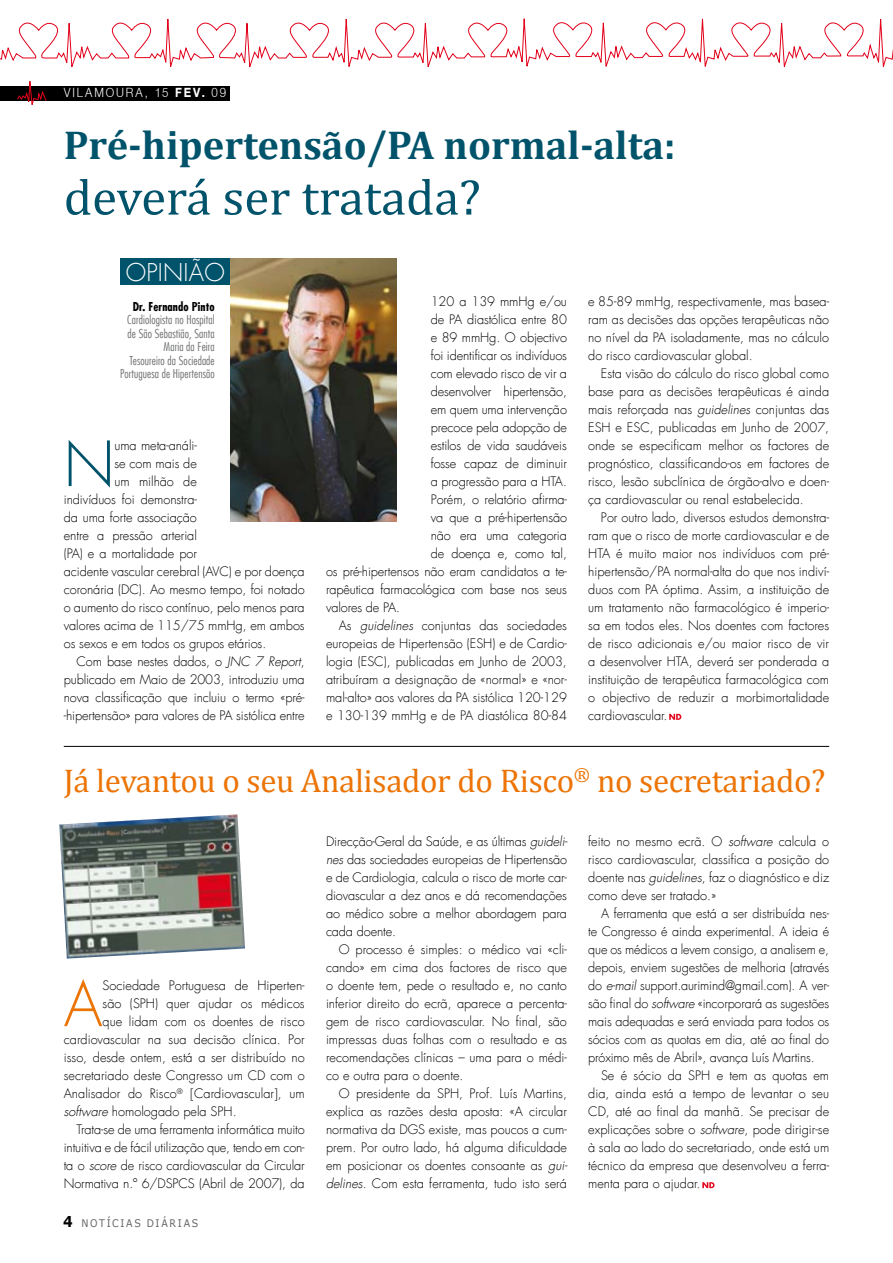
<style>
.page{position:relative;width:893px;height:1263px;background:#fff}
.page>*{position:absolute;margin:0;border:0;box-sizing:border-box;transform-origin:0 0}
.t1{font:300 60.45px "Futura LT";color:#00536a}
.t2{font:300 60.45px "Futura LT";color:#ec7405}
.t3{font:51px "Cambria";color:#00536a}
.t4{font:700 40.5px "Cambria";color:#00536a}
.t5{font:33px "Cambria";letter-spacing:-.01em;color:#ec7405}
.t6{font:300 24px "Futura LT";letter-spacing:.01em;color:#fff}
.t7{font:300 12.75px/18px "Futura LT";letter-spacing:-.005em;color:#000;text-align:justify}
.t8{font:300 12.75px "Helvetica Neue";letter-spacing:.165em;color:#fff;scale:.9 1}
.t9{font:300 condensed 12px/13.5px "Futura LT";letter-spacing:.01em;color:#707173;text-align:right}
.t10{font:700 condensed 12px "Futura LT";letter-spacing:.01em;color:#000}
.t11{font:10.5px "Verdana";letter-spacing:.185em;color:#646567;scale:.9 1}
.s1{font-weight:700}
.s2{font-style:italic}
.s3{font-weight:700;font-size:15px;color:#000}
</style>
<div class="page">
<div style="left:0;top:86px;width:230px;height:14px;background:#000"></div>
<svg style="left:669px;top:714px;width:12px;height:6px"></svg>
<svg style="left:702px;top:1182px;width:12px;height:6px"></svg>
<svg style="left:17px;top:81px;width:30px;height:24px"></svg>
<svg style="left:0;top:18px;width:892px;height:49px"></svg>
<div style="left:120px;top:259px;width:277px;height:26px;background:#00536a"></div>
<img style="left:231px;top:259px;width:166px;height:262px">
<hr style="left:64px;top:746px;width:765px;height:1px;background:#000">
<img style="left:59px;top:814px;width:186px;height:145px">
<p class="t8" style="left:64px;top:85px;width:182px">VILAMOURA, 15 <span class="s1">Fev.</span> 09</p>
<h3 class="t4" style="left:64px;top:121px;width:613px">Pré-hipertensão/PA normal-alta:</h3>
<h2 class="t3" style="left:64px;top:167px;width:418px">deverá ser tratada?</h2>
<h3 class="t6" style="left:126px;top:258px;width:93px">Opin ião</h3>
<p class="t10" style="left:133px;top:299px;width:83px">Dr. Fernando Pinto</p>
<p class="t9" style="left:120px;top:313px;width:96px">Cardiologista no Hospital de São Sebastião, Santa<br>Maria da Feira<br>Tesoureiro da Sociedade<br>Portuguesa de Hipertensão</p>
<h1 class="t1" style="left:64px;top:427px;width:52px">N</h1>
<p class="t7" style="left:114px;top:437px;width:84px">uma meta-análi-</p>
<p class="t7" style="left:114px;top:455px;width:84px">se com mais de</p>
<p class="t7" style="left:114px;top:473px;width:84px">um milhão de</p>
<p class="t7" style="left:64px;top:491px;width:135px">indivíduos foi demonstra-</p>
<p class="t7" style="left:64px;top:509px;width:135px">da uma forte associação</p>
<p class="t7" style="left:64px;top:527px;width:135px">entre a pressão arterial</p>
<p class="t7" style="left:64px;top:545px;width:135px">(PA) e a mortalidade por</p>
<p class="t7" style="left:64px;top:563px;width:242px">acidente vascular cerebral (AVC) e por doença</p>
<p class="t7" style="left:64px;top:581px;width:242px">coronária (DC). Ao mesmo tempo, foi notado</p>
<p class="t7" style="left:64px;top:599px;width:242px">o aumento do risco contínuo, pelo menos para</p>
<p class="t7" style="left:64px;top:617px;width:242px">valores acima de 115/75 mmHg, em ambos</p>
<p class="t7" style="left:64px;top:635px;width:204px">os sexos e em todos os grupos etários.</p>
<p class="t7" style="left:77px;top:653px;width:230px">Com base nestes dados, o <span class="s2">JNC 7 Report</span>,</p>
<p class="t7" style="left:64px;top:671px;width:242px">publicado em Maio de 2003, introduziu uma</p>
<p class="t7" style="left:64px;top:689px;width:242px">nova classificação que incluiu o termo «pré-</p>
<p class="t7" style="left:64px;top:707px;width:242px">-hipertensão» para valores de PA sistólica entre</p>
<p class="t7" style="left:431px;top:293px;width:138px">120 a 139 mmHg e/ou</p>
<p class="t7" style="left:431px;top:311px;width:138px">de PA diastólica entre 80</p>
<p class="t7" style="left:431px;top:329px;width:138px">e 89 mmHg. O objectivo</p>
<p class="t7" style="left:431px;top:347px;width:138px">foi identificar os indivíduos</p>
<p class="t7" style="left:431px;top:365px;width:138px">com elevado risco de vir a</p>
<p class="t7" style="left:431px;top:383px;width:138px">desenvolver hipertensão,</p>
<p class="t7" style="left:431px;top:401px;width:138px">em quem uma intervenção</p>
<p class="t7" style="left:431px;top:419px;width:138px">precoce pela adopção de</p>
<p class="t7" style="left:431px;top:437px;width:138px">estilos de vida saudáveis</p>
<p class="t7" style="left:431px;top:455px;width:138px">fosse capaz de diminuir</p>
<p class="t7" style="left:431px;top:473px;width:138px">a progressão para a HTA.</p>
<p class="t7" style="left:431px;top:491px;width:138px">Porém, o relatório afirma-</p>
<p class="t7" style="left:431px;top:509px;width:138px">va que a pré-hipertensão</p>
<p class="t7" style="left:431px;top:527px;width:138px">não era uma categoria</p>
<p class="t7" style="left:431px;top:545px;width:138px">de doença e, como tal,</p>
<p class="t7" style="left:326px;top:563px;width:242px">os pré-hipertensos não eram candidatos a te-</p>
<p class="t7" style="left:326px;top:581px;width:242px">rapêutica farmacológica com base nos seus</p>
<p class="t7" style="left:326px;top:599px;width:76px">valores de PA.</p>
<p class="t7" style="left:339px;top:617px;width:230px">As <span class="s2">guidelines</span> conjuntas das sociedades</p>
<p class="t7" style="left:326px;top:635px;width:242px">europeias de Hipertensão (ESH) e de Cardio-</p>
<p class="t7" style="left:326px;top:653px;width:242px">logia (ESC), publicadas em Junho de 2003,</p>
<p class="t7" style="left:326px;top:671px;width:242px">atribuíram a designação de «normal» e «nor-</p>
<p class="t7" style="left:326px;top:689px;width:242px">mal-alto» aos valores da PA sistólica 120-129</p>
<p class="t7" style="left:326px;top:707px;width:242px">e 130-139 mmHg e de PA diastólica 80-84</p>
<p class="t7" style="left:588px;top:293px;width:242px">e 85-89 mmHg, respectivamente, mas basea&shy;ram as decisões das opções terapêuticas não no nível da PA isoladamente, mas no cálculo do risco cardiovascular global.</p>
<p class="t7" style="left:588px;top:365px;width:242px;text-indent:13px">Esta visão do cálculo do risco global como base para as decisões terapêuticas é ainda mais reforçada nas <span class="s2">guidelines</span> conjuntas das ESH e ESC, publicadas em Junho de 2007, onde se especificam melhor os factores de prognóstico, classificando-os em factores de risco, lesão subclínica de órgão-alvo e doen&shy;ça cardiovascular ou renal estabelecida.</p>
<p class="t7" style="left:588px;top:509px;width:242px;text-indent:13px">Por outro lado, diversos estudos demonstra&shy;ram que o risco de morte cardiovascular e de HTA é muito maior nos indivíduos com pré&shy;hipertensão/PA normal-alta do que nos indiví&shy;duos com PA óptima. Assim, a instituição de um tratamento não farmacológico é imperio&shy;sa em todos eles. Nos doentes com factores de risco adicionais e/ou maior risco de vir a desenvolver HTA, deverá ser ponderada a instituição de terapêutica farmacológica com o objectivo de reduzir a morbimortalidade cardiovascular.</p>
<h3 class="t5" style="left:64px;top:762px;width:763px">Já levantou o seu Analisador do Risco<sup>®</sup> no secretariado?</h3>
<p class="t7" style="left:326px;top:833px;width:243px">Direcção-Geral da Saúde, e as últimas <span class="s2">guideli&shy;nes</span> das sociedades europeias de Hipertensão e de Cardiologia, calcula o risco de morte car&shy;diovascular a dez anos e dá recomendações ao médico sobre a melhor abordagem para cada doente.</p>
<p class="t7" style="left:326px;top:941px;width:242px;text-indent:13px">O processo é simples: o médico vai «cli&shy;cando» em cima dos factores de risco que o doente tem, pede o resultado e, no canto inferior direito do ecrã, aparece a percenta&shy;gem de risco cardiovascular. No final, são impressas duas folhas com o resultado e as recomendações clínicas – uma para o médi&shy;co e outra para o doente.</p>
<p class="t7" style="left:326px;top:1085px;width:243px;text-indent:13px">O presidente da SPH, Prof. Luís Martins, explica as razões desta aposta: «A circular normativa da DGS existe, mas poucos a cum&shy;prem. Por outro lado, há alguma dificuldade em posicionar os doentes consoante as <span class="s2">gui&shy;delines</span>. Com esta ferramenta, tudo isto será</p>
<p class="t7" style="left:588px;top:833px;width:242px">feito no mesmo ecrã. O <span class="s2">software</span> calcula o risco cardiovascular, classifica a posição do doente nas <span class="s2">guidelines</span>, faz o diagnóstico e diz como deve ser tratado.»</p>
<p class="t7" style="left:588px;top:905px;width:242px;text-indent:13px">A ferramenta que está a ser distribuída nes&shy;te Congresso é ainda experimental. A ideia é que os médicos a levem consigo, a analisem e, depois, enviem sugestões de melhoria (através do <span class="s2">e-mail</span> support.aurimind@gmail.com). A ver&shy;são final do <span class="s2">software</span> «incorporará as sugestões mais adequadas e será enviada para todos os sócios com as quotas em dia, até ao final do próximo mês de Abril», avança Luís Martins.</p>
<p class="t7" style="left:588px;top:1067px;width:242px;text-indent:13px">Se é sócio da SPH e tem as quotas em dia, ainda está a tempo de levantar o seu CD, até ao final da manhã. Se precisar de explicações sobre o <span class="s2">software</span>, pode dirigir-se à sala ao lado do secretariado, onde está um técnico da empresa que desenvolveu a ferra&shy;menta para o ajudar.</p>
<h1 class="t2" style="left:64px;top:967px;width:40px">A</h1>
<p class="t7" style="left:103px;top:977px;width:204px">Sociedade Portuguesa de Hiperten-</p>
<p class="t7" style="left:103px;top:995px;width:204px">são (SPH) quer ajudar os médicos</p>
<p class="t7" style="left:103px;top:1013px;width:204px">que lidam com os doentes de risco</p>
<p class="t7" style="left:64px;top:1031px;width:242px">cardiovascular na sua decisão clínica. Por</p>
<p class="t7" style="left:64px;top:1049px;width:242px">isso, desde ontem, está a ser distribuído no</p>
<p class="t7" style="left:64px;top:1067px;width:242px">secretariado deste Congresso um CD com o</p>
<p class="t7" style="left:64px;top:1085px;width:242px">Analisador do Risco<sup>®</sup> [Cardiovascular], um</p>
<p class="t7" style="left:64px;top:1103px;width:174px"><span class="s2">software</span> homologado pela SPH.</p>
<p class="t7" style="left:77px;top:1121px;width:230px">Trata-se de uma ferramenta informática muito</p>
<p class="t7" style="left:64px;top:1139px;width:242px">intuitiva e de fácil utilização que, tendo em con-</p>
<p class="t7" style="left:64px;top:1157px;width:242px">ta o <span class="s2">score</span> de risco cardiovascular da Circular</p>
<p class="t7" style="left:64px;top:1175px;width:242px">Normativa n.º 6/DSPCS (Abril de 2007), da</p>
<p class="t11" style="left:63px;top:1216px;width:152px"><span class="s3">4</span> NOTÍCIAS DIÁRIAS</p>
</div>
